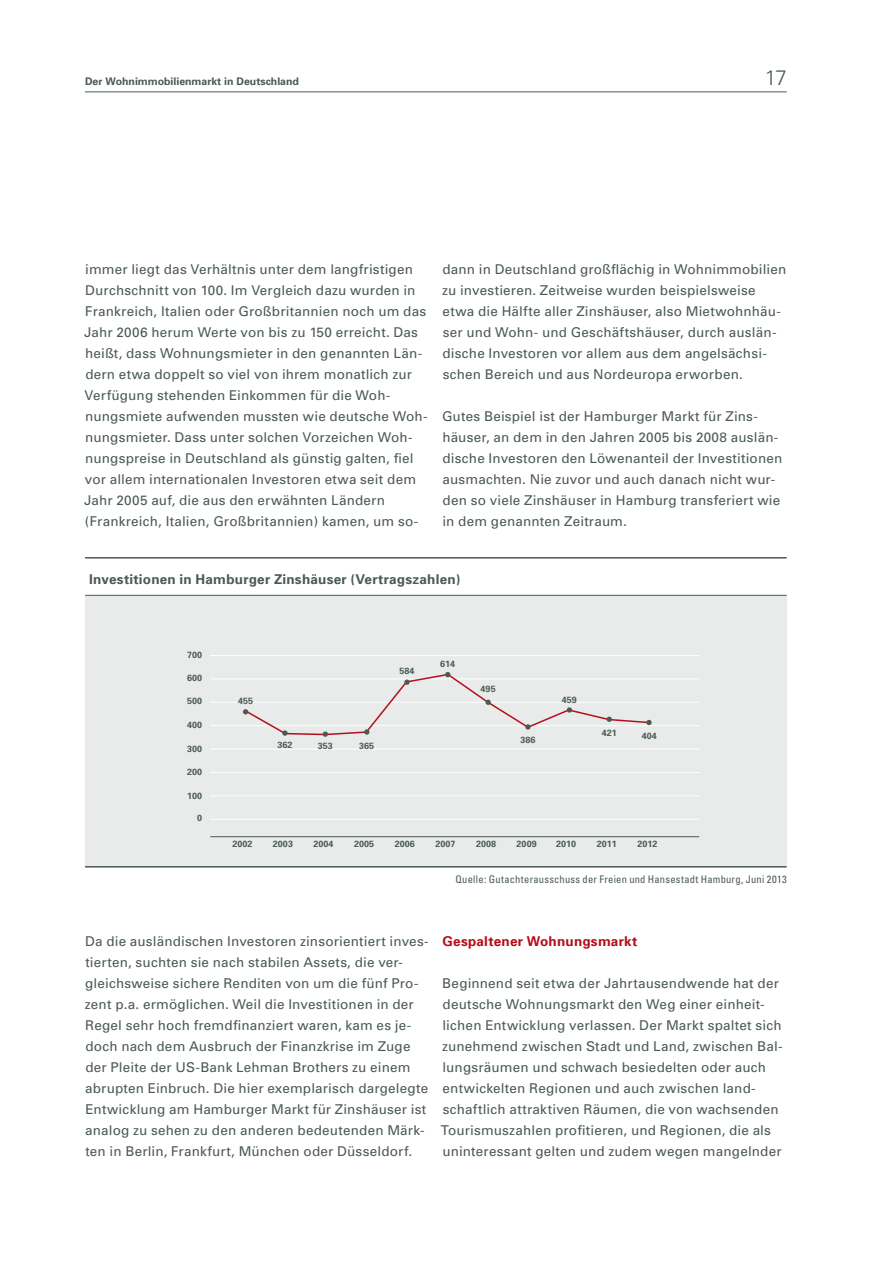
<style>
.page{position:relative;width:893px;height:1263px;background:#fff}
.page>*{position:absolute;margin:0;border:0;box-sizing:border-box;transform-origin:0 0}
.t1{font:300 21px "Univers";color:#4b5a52}
.t2{font:13.5px/21px "Univers";letter-spacing:.015em;color:#4b5a52}
.t3{font:700 13.5px "Univers";letter-spacing:.02em;color:#4b5a52}
.t4{font:700 13.5px "Univers";letter-spacing:.015em;color:#b50e1a}
.t5{font:condensed 10.5px "Univers";letter-spacing:.02em;color:#4b5a52}
.t6{font:700 10.5px "Univers";color:#4b5a52}
.t7{font:700 9px "Univers";color:#4b5a52}
</style>
<div class="page">
<hr style="left:85px;top:91px;width:702px;height:1px;background:#4b5a52">
<div style="left:85px;top:595px;width:702px;height:272px;background:#e8ebe9"></div>
<hr style="left:85px;top:866px;width:702px;height:1px;background:#4b5a52">
<hr style="left:210px;top:836px;width:489px;height:1px;background:#4b5a52">
<hr style="left:210px;top:772px;width:489px;height:1px;background:#fff">
<hr style="left:210px;top:749px;width:489px;height:1px;background:#fff">
<hr style="left:210px;top:725px;width:489px;height:1px;background:#fff">
<hr style="left:210px;top:702px;width:489px;height:1px;background:#fff">
<hr style="left:210px;top:678px;width:489px;height:1px;background:#fff">
<hr style="left:210px;top:795px;width:489px;height:1px;background:#fff">
<hr style="left:210px;top:819px;width:489px;height:1px;background:#fff">
<hr style="left:85px;top:557px;width:702px;height:1px;background:#4b5a52">
<hr style="left:85px;top:595px;width:702px;height:1px;background:#4b5a52">
<hr style="left:210px;top:655px;width:489px;height:1px;background:#fff">
<svg style="left:243px;top:672px;width:409px;height:65px"></svg>
<p class="t6" style="left:85px;top:75px;width:215px">Der Wohnimmobilienmarkt in Deutschland</p>
<h1 class="t1" style="left:765px;top:65px;width:23px">17</h1>
<p class="t2" style="left:84px;top:259px;width:345px">immer liegt das Verhältnis unter dem langfristigen Durchschnitt von 100. Im Vergleich dazu wurden in Frankreich, Italien oder Großbritannien noch um das Jahr 2006 herum Werte von bis zu 150 erreicht. Das heißt, dass Wohnungsmieter in den genannten Län&shy;dern etwa doppelt so viel von ihrem monatlich zur Verfügung stehenden Einkommen für die Woh&shy;nungsmiete aufwenden mussten wie deutsche Woh&shy;nungsmieter. Dass unter solchen Vorzeichen Woh&shy;nungspreise in Deutschland als günstig galten, fiel vor allem internationalen Investoren etwa seit dem Jahr 2005 auf, die aus den erwähnten Ländern (Frankreich, Italien, Großbritannien) kamen, um so-</p>
<p class="t2" style="left:442px;top:259px;width:346px">dann in Deutschland großflächig in Wohnimmobilien zu investieren. Zeitweise wurden beispielsweise etwa die Hälfte aller Zinshäuser, also Mietwohnhäu&shy;ser und Wohn- und Geschäftshäuser, durch auslän&shy;dische Investoren vor allem aus dem angelsächsi&shy;schen Bereich und aus Nordeuropa erworben.</p>
<p class="t2" style="left:442px;top:406px;width:342px">Gutes Beispiel ist der Hamburger Markt für Zins&shy;häuser, an dem in den Jahren 2005 bis 2008 auslän&shy;dische Investoren den Löwenanteil der Investitionen ausmachten. Nie zuvor und auch danach nicht wur&shy;den so viele Zinshäuser in Hamburg transferiert wie in dem genannten Zeitraum.</p>
<p class="t3" style="left:89px;top:571px;width:373px">Investitionen in Hamburger Zinshäuser (Vertragszahlen)</p>
<p class="t7" style="left:187px;top:649px;width:17px">700</p>
<p class="t7" style="left:187px;top:673px;width:17px">600</p>
<p class="t7" style="left:187px;top:695px;width:17px">500</p>
<p class="t7" style="left:187px;top:719px;width:17px">400</p>
<p class="t7" style="left:187px;top:743px;width:17px">300</p>
<p class="t7" style="left:187px;top:767px;width:17px">200</p>
<p class="t7" style="left:187px;top:790px;width:17px">100</p>
<p class="t7" style="left:197px;top:812px;width:7px">0</p>
<p class="t7" style="left:238px;top:695px;width:17px">455</p>
<p class="t7" style="left:277px;top:739px;width:17px">362</p>
<p class="t7" style="left:318px;top:741px;width:17px">353</p>
<p class="t7" style="left:399px;top:665px;width:17px">584</p>
<p class="t7" style="left:359px;top:741px;width:17px">365</p>
<p class="t7" style="left:440px;top:658px;width:17px">614</p>
<p class="t7" style="left:481px;top:683px;width:17px">495</p>
<p class="t7" style="left:520px;top:734px;width:17px">386</p>
<p class="t7" style="left:562px;top:695px;width:17px">459</p>
<p class="t7" style="left:602px;top:727px;width:17px">421</p>
<p class="t7" style="left:642px;top:730px;width:17px">404</p>
<p class="t7" style="left:232px;top:838px;width:22px">2002</p>
<p class="t7" style="left:273px;top:838px;width:22px">2003</p>
<p class="t7" style="left:314px;top:838px;width:22px">2004</p>
<p class="t7" style="left:354px;top:838px;width:22px">2005</p>
<p class="t7" style="left:395px;top:838px;width:22px">2006</p>
<p class="t7" style="left:435px;top:838px;width:22px">2007</p>
<p class="t7" style="left:476px;top:838px;width:22px">2008</p>
<p class="t7" style="left:517px;top:838px;width:22px">2009</p>
<p class="t7" style="left:556px;top:838px;width:22px">2010</p>
<p class="t7" style="left:597px;top:838px;width:22px">2011</p>
<p class="t7" style="left:637px;top:838px;width:22px">2012</p>
<p class="t5" style="left:455px;top:872px;width:333px">Quelle: Gutachterausschuss der Freien und Hansestadt Hamburg, Juni 2013</p>
<p class="t2" style="left:85px;top:931px;width:345px">Da die ausländischen Investoren zinsorientiert inves&shy;tierten, suchten sie nach stabilen Assets, die ver&shy;gleichsweise sichere Renditen von um die fünf Pro&shy;zent p.a. ermöglichen. Weil die Investitionen in der Regel sehr hoch fremdfinanziert waren, kam es je&shy;doch nach dem Ausbruch der Finanzkrise im Zuge der Pleite der US-Bank Lehman Brothers zu einem abrupten Einbruch. Die hier exemplarisch dargelegte Entwicklung am Hamburger Markt für Zinshäuser ist analog zu sehen zu den anderen bedeutenden Märk&shy;ten in Berlin, Frankfurt, München oder Düsseldorf.</p>
<p class="t4" style="left:442px;top:933px;width:196px">Gespaltener Wohnungsmarkt</p>
<p class="t2" style="left:441px;top:973px;width:343px">Beginnend seit etwa der Jahrtausendwende hat der deutsche Wohnungsmarkt den Weg einer einheit&shy;lichen Entwicklung verlassen. Der Markt spaltet sich zunehmend zwischen Stadt und Land, zwischen Bal&shy;lungsräumen und schwach besiedelten oder auch entwickelten Regionen und auch zwischen land&shy;schaftlich attraktiven Räumen, die von wachsenden Tourismuszahlen profitieren, und Regionen, die als uninteressant gelten und zudem wegen mangelnder</p>
</div>
